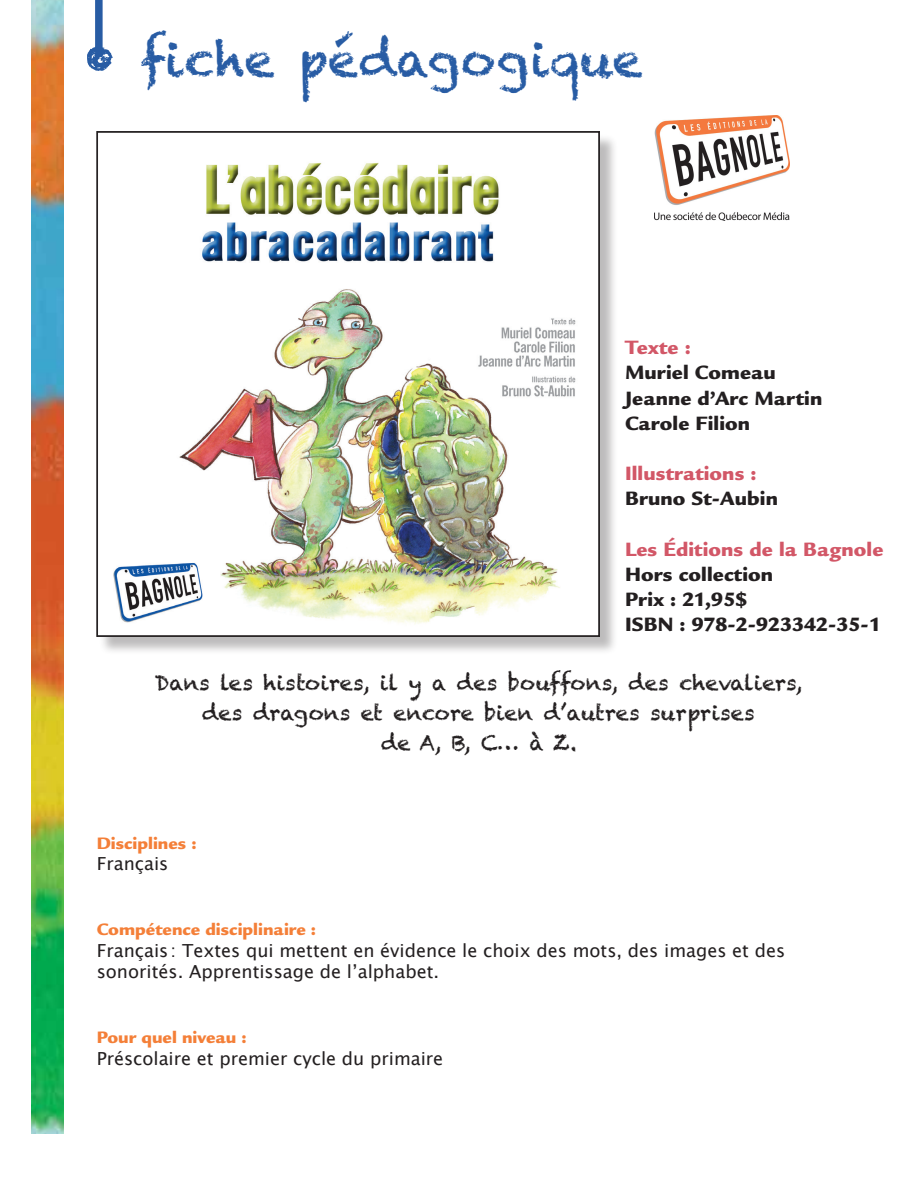
<style>
.page{position:relative;width:918px;height:1188px;background:#fff}
.page>*{position:absolute;margin:0;border:0;box-sizing:border-box;transform-origin:0 0}
.t1{font:48px "Chalkduster";color:#285ca4}
.t2{font:900 21px "Legacy Sans";letter-spacing:.005em;color:#231f20}
.t3{font:21px "Chalkduster";color:#231f20}
.t4{font:900 21px "Legacy Sans";letter-spacing:.005em;color:#d25767}
.t5{font:18px "Lucida Grande";color:#231f20}
.t6{font:900 18px "Legacy Sans";color:#f47f38}
.s1{font-size:54.6px}
</style>
<div class="page">
<div style="left:99px;top:134px;width:519px;height:521px;background:#231f20;opacity:.3"></div>
<img style="left:97px;top:131px;width:503px;height:506px">
<div style="left:95px;top:0;width:8px;height:57px;background:#285ca4"></div>
<img style="left:32px;top:0;width:32px;height:1134px">
<img style="left:655px;top:116px;width:134px;height:105px">
<p class="t1" style="left:83px;top:31px;width:561px"><span class="s1">•</span> fiche pédagogique</p>
<p class="t4" style="left:625px;top:335px;width:67px">Texte :</p>
<p class="t2" style="left:625px;top:360px;width:152px">Muriel Comeau</p>
<p class="t2" style="left:625px;top:385px;width:199px">Jeanne d’Arc Martin</p>
<p class="t2" style="left:625px;top:411px;width:127px">Carole Filion</p>
<p class="t4" style="left:625px;top:461px;width:133px">Illustrations :</p>
<p class="t2" style="left:625px;top:486px;width:154px">Bruno St-Aubin</p>
<p class="t4" style="left:625px;top:537px;width:260px">Les Éditions de la Bagnole</p>
<p class="t2" style="left:625px;top:562px;width:150px">Hors collection</p>
<p class="t2" style="left:625px;top:587px;width:124px">Prix : 21,95$</p>
<p class="t2" style="left:625px;top:612px;width:257px">ISBN : 978-2-923342-35-1</p>
<p class="t3" style="left:155px;top:671px;width:649px">Dans les histoires, il y a des bouffons, des chevaliers,</p>
<p class="t3" style="left:202px;top:701px;width:554px">des dragons et encore bien d’autres surprises</p>
<p class="t3" style="left:381px;top:731px;width:198px">de A, B, C… à Z.</p>
<p class="t6" style="left:97px;top:832px;width:101px">Disciplines :</p>
<p class="t5" style="left:97px;top:854px;width:73px">Français</p>
<p class="t6" style="left:97px;top:919px;width:221px">Compétence disciplinaire :</p>
<p class="t5" style="left:97px;top:940px;width:690px">Français: Textes qui mettent en évidence le choix des mots, des images et des</p>
<p class="t5" style="left:97px;top:962px;width:344px">sonorités. Apprentissage de l’alphabet.</p>
<p class="t6" style="left:97px;top:1027px;width:151px">Pour quel niveau :</p>
<p class="t5" style="left:97px;top:1048px;width:348px">Préscolaire et premier cycle du primaire</p>
</div>
